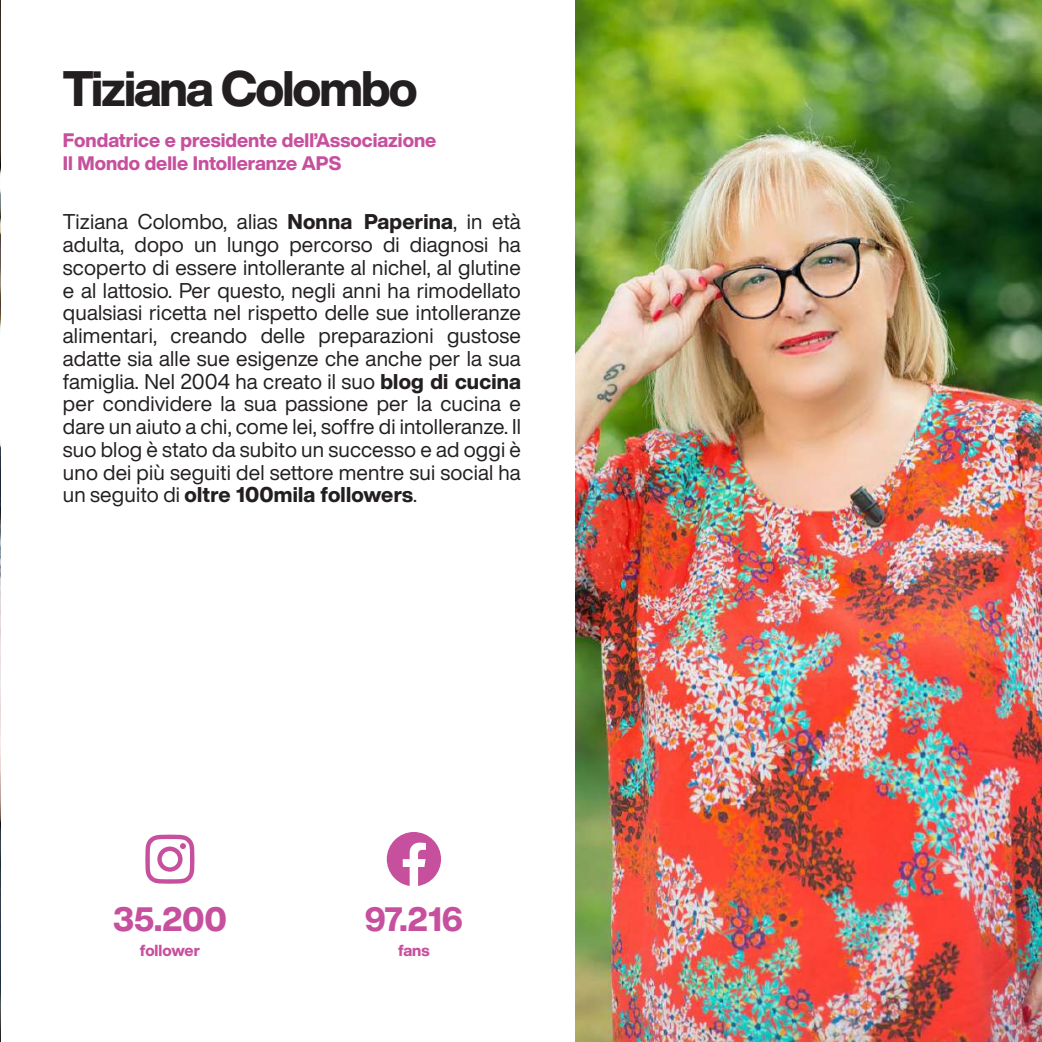
<style>
.page{position:relative;width:1042px;height:1042px;background:#fff}
.page>*{position:absolute;margin:0;border:0;box-sizing:border-box;transform-origin:0 0}
.t1{font:800 49px "Helvetica Now Display";letter-spacing:-.04em;color:#231f20}
.t2{font:800 33.25px "Helvetica Now Display";letter-spacing:-.005em;color:#c7509e}
.t3{font:21px/22.8px "Helvetica Now Display";letter-spacing:.01em;color:#231f20;text-align:justify}
.t4{font:800 19.25px/23.1px "Helvetica Now Display";color:#c7509e}
.t5{font:800 15.75px "Helvetica Now Display";color:#c7509e}
.s1{font-weight:800}
</style>
<div class="page">
<img style="left:0;top:0;width:1px;height:1042px">
<img style="left:575px;top:0;width:467px;height:1042px">
<h1 class="t1" style="left:63px;top:54px;width:356px">Tiziana Colombo</h1>
<p class="t4" style="left:63px;top:129px;width:375px">Fondatrice e presidente dell’Associazione<br>Il Mondo delle Intolleranze APS</p>
<p class="t3" style="left:63px;top:210px;width:459px">Tiziana Colombo, alias <span class="s1">Nonna Paperina</span>, in età adulta, dopo un lungo percorso di diagnosi ha scoperto di essere intollerante al nichel, al glutine e al lattosio. Per questo, negli anni ha rimodellato qualsiasi ricetta nel rispetto delle sue intolleranze alimentari, creando delle preparazioni gustose adatte sia alle sue esigenze che anche per la sua famiglia. Nel 2004 ha creato il suo <span class="s1">blog di cucina </span>per condividere la sua passione per la cucina e dare un aiuto a chi, come lei, soffre di intolleranze. Il suo blog è stato da subito un successo e ad oggi è uno dei più seguiti del settore mentre sui social ha un seguito di <span class="s1">oltre 100mila followers</span>.</p>
<h2 class="t2" style="left:113px;top:895px;width:116px">35.200</h2>
<h2 class="t2" style="left:365px;top:895px;width:100px">97.216</h2>
<p class="t5" style="left:140px;top:940px;width:62px">follower</p>
<p class="t5" style="left:398px;top:940px;width:33px">fans</p>
</div>
